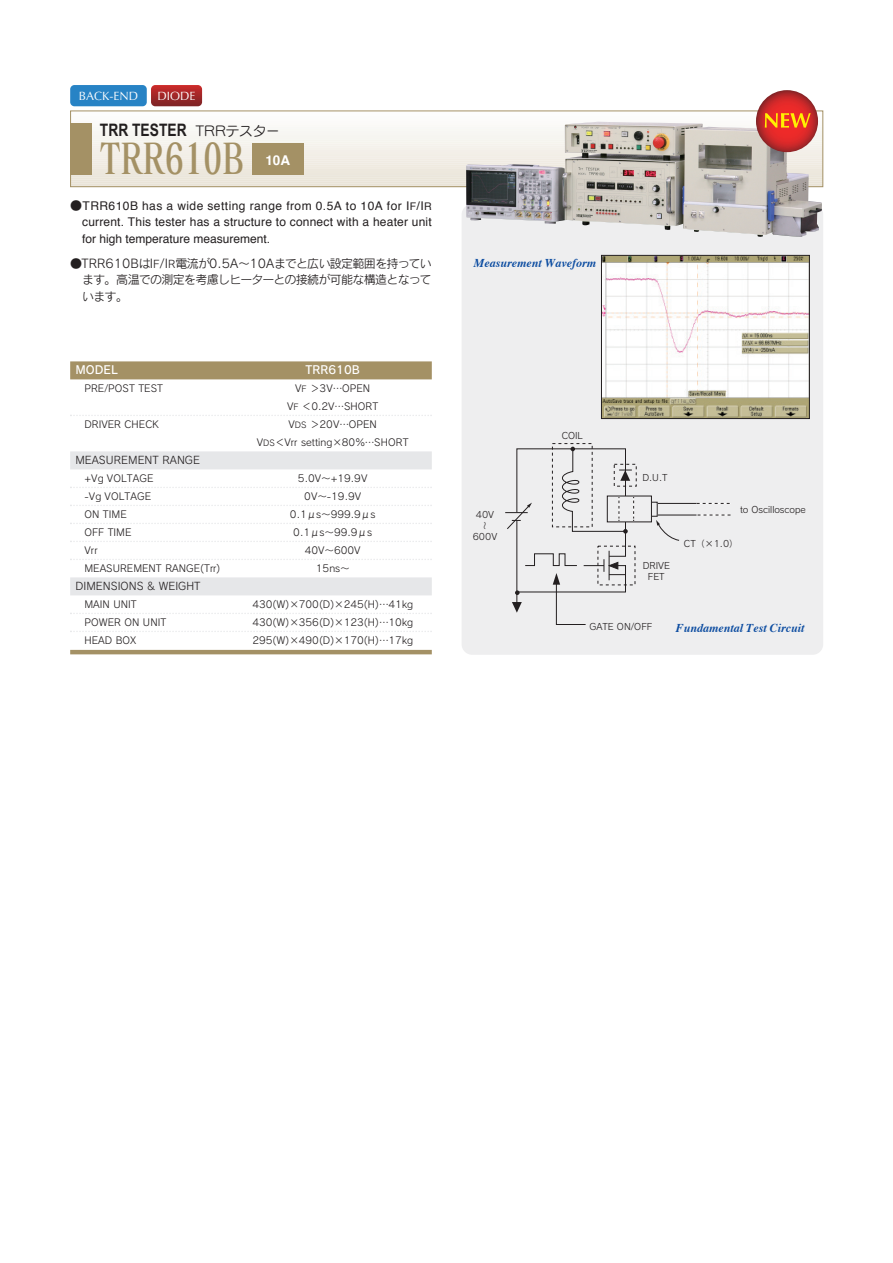
<style>
.page{position:relative;width:893px;height:1263px;background:#fff}
.page>*{position:absolute;margin:0;border:0;box-sizing:border-box;transform-origin:0 0}
.t1{font:42px "Matisse CID B";color:#a49165;scale:.7 1}
.t2{font:700 17.25px "Arial";color:#231f20;scale:.8 1}
.t3{font:700 13.5px "Helvetica";color:#fff}
.t4{font:12px/16.5px "Helvetica";color:#231f20;text-align:justify}
.t5{font:12px/16.5px "Rodin CID M";letter-spacing:-.075em;color:#231f20;text-align:justify}
.t6{font:italic 700 12px "Times";color:#0d4da1}
.t7{font:12px "Optima";color:#fff}
.t8{font:11.25px "Rodin CID DB";color:#fff}
.t9{font:10.5px "Rodin CID M";letter-spacing:.005em;color:#231f20}
.t10{font:9.75px/18px "Rodin CID M";letter-spacing:.005em;color:#231f20}
.t11{font:9px/10.8px "Rodin CID M 83 pv RKSJ H";color:#231f20;text-align:center}
.s1{font-family:"Seurat CID M";font-weight:400;font-size:13.5px}
.s2{font-family:"Rodin CID M"}
.s3{font-size:10.5px}
.s4{font-size:8.25px}
</style>
<div class="page">
<div style="left:461px;top:204px;width:362px;height:451px;background:#eeeeef;border-radius:11px"></div>
<svg style="left:656px;top:520px;width:23px;height:21px"></svg>
<svg style="left:697px;top:503px;width:33px;height:1px"></svg>
<div style="left:657px;top:503px;width:40px;height:12px;border:1px solid #231f20"></div>
<svg style="left:696px;top:515px;width:34px;height:1px"></svg>
<div style="left:648px;top:502px;width:9px;height:15px;border:1px solid #231f20"></div>
<div style="left:607px;top:496px;width:44px;height:26px;background:#eeeeef"></div>
<svg style="left:505px;top:443px;width:131px;height:182px"></svg>
<svg style="left:70px;top:415px;width:362px;height:1px"></svg>
<svg style="left:70px;top:487px;width:362px;height:1px"></svg>
<svg style="left:70px;top:505px;width:362px;height:1px"></svg>
<svg style="left:70px;top:523px;width:362px;height:1px"></svg>
<svg style="left:70px;top:541px;width:362px;height:1px"></svg>
<svg style="left:70px;top:559px;width:362px;height:1px"></svg>
<svg style="left:70px;top:613px;width:362px;height:1px"></svg>
<svg style="left:70px;top:631px;width:362px;height:1px"></svg>
<div style="left:70px;top:361px;width:362px;height:18px;background:#a49165"></div>
<div style="left:70px;top:451px;width:362px;height:18px;background:#e6e7e9"></div>
<div style="left:70px;top:577px;width:362px;height:18px;background:#e6e7e9"></div>
<hr style="left:70px;top:650px;width:362px;height:4px;background:#a49165">
<div style="left:71px;top:179px;width:751px;height:7px;background:#eae4d8"></div>
<div style="left:71px;top:173px;width:751px;height:7px;background:#ebe6db"></div>
<div style="left:71px;top:167px;width:751px;height:6px;background:#ede8de"></div>
<div style="left:71px;top:160px;width:751px;height:7px;background:#f0ebe2"></div>
<div style="left:71px;top:154px;width:751px;height:7px;background:#f2eee6"></div>
<div style="left:71px;top:148px;width:751px;height:6px;background:#f3efe9"></div>
<div style="left:71px;top:141px;width:751px;height:7px;background:#f5f2ec"></div>
<div style="left:71px;top:135px;width:751px;height:7px;background:#f6f5f0"></div>
<div style="left:71px;top:129px;width:751px;height:6px;background:#f7f6f3"></div>
<div style="left:71px;top:122px;width:751px;height:7px;background:#faf9f6"></div>
<div style="left:71px;top:116px;width:751px;height:7px;background:#fcfcfa"></div>
<div style="left:70px;top:111px;width:753px;height:76px;border:1px solid #a49165"></div>
<div style="left:70px;top:123px;width:21px;height:51px;background:#a49165"></div>
<div style="left:252px;top:143px;width:51px;height:32px;background:#a49165"></div>
<svg style="left:151px;top:85px;width:51px;height:21px"></svg>
<img style="left:466px;top:122px;width:356px;height:115px">
<svg style="left:756px;top:90px;width:62px;height:62px;background:#c62a2a"></svg>
<svg style="left:764px;top:113px;width:46px;height:15px"></svg>
<div style="left:70px;top:85px;width:77px;height:21px;background:#2783c5;border-radius:4px"></div>
<img style="left:603px;top:257px;width:204px;height:160px">
<div style="left:601px;top:255px;width:208px;height:164px;border:1px solid #231f20"></div>
<p class="t7" style="left:79px;top:91px;width:61px">BACK-END</p>
<p class="t7" style="left:157px;top:91px;width:40px">DIODE</p>
<h2 class="t2" style="left:100px;top:124px;width:226px">TRR TESTER <span class="s1">TRRテスター</span></h2>
<h1 class="t1" style="left:100px;top:142px;width:207px">TRR610B</h1>
<h3 class="t3" style="left:265px;top:154px;width:26px">10A</h3>
<p class="t4" style="left:82px;top:198px;width:351px;text-indent:-12px"><span class="s2">●</span>TRR610B has a wide setting range from 0.5A to 10A for I<span class="s3">F</span>/I<span class="s3">R </span>current. This tester has a structure to connect with a heater unit for high temperature measurement.</p>
<p class="t5" style="left:82px;top:257px;width:351px;text-indent:-12px">●TRR610BはI<span class="s3">F</span>/I<span class="s3">R</span>電流が0.5A～10Aまでと広い設定範囲を持っています。高温での測定を考慮しヒーターとの接続が可能な構造となっています。</p>
<p class="t8" style="left:75px;top:366px;width:44px">MODEL</p>
<p class="t10" style="left:84px;top:381px;width:80px">PRE/POST TEST</p>
<p class="t10" style="left:84px;top:417px;width:76px">DRIVER CHECK</p>
<p class="t9" style="left:75px;top:456px;width:126px">MEASUREMENT RANGE</p>
<p class="t10" style="left:84px;top:471px;width:137px">+Vg VOLTAGE<br>-Vg VOLTAGE<br>ON TIME<br>OFF TIME<br>Vrr<br>MEASUREMENT RANGE(Trr)</p>
<p class="t9" style="left:75px;top:582px;width:127px">DIMENSIONS &amp; WEIGHT</p>
<p class="t10" style="left:84px;top:597px;width:83px">MAIN UNIT<br>POWER ON UNIT<br>HEAD BOX</p>
<p class="t8" style="left:305px;top:366px;width:56px">TRR610B</p>
<p class="t10" style="left:257px;top:381px;width:153px;text-align:center">V<span class="s4">F</span> ＞3V…OPEN<br>V<span class="s4">F</span> ＜0.2V…SHORT<br>V<span class="s4">DS</span> ＞20V…OPEN<br>V<span class="s4">DS</span>＜Vrr setting×80％…SHORT</p>
<p class="t10" style="left:290px;top:471px;width:87px;text-align:center">5.0V～+19.9V<br>0V～-19.9V<br>0.1μs～999.9μs<br>0.1μs～99.9μs<br>40V～600V<br>15ns～</p>
<p class="t10" style="left:252px;top:597px;width:162px;text-align:justify">430(W)×700(D)×245(H)…41kg 430(W)×356(D)×123(H)…10kg 295(W)×490(D)×170(H)…17kg</p>
<p class="t6" style="left:473px;top:258px;width:124px">Measurement Waveform</p>
<p class="t11" style="left:476px;top:510px;width:20px">40V</p>
<p class="t11" style="left:472px;top:532px;width:26px">600V</p>
<p class="t11" style="left:489px;top:521px;width:10px;rotate:90deg">～</p>
<p class="t11" style="left:561px;top:432px;width:23px">COIL</p>
<p class="t11" style="left:642px;top:473px;width:27px">D.U.T</p>
<p class="t11" style="left:642px;top:561px;width:29px">DRIVE<br>FET</p>
<p class="t11" style="left:740px;top:505px;width:67px">to Oscilloscope</p>
<p class="t11" style="left:684px;top:540px;width:56px">CT（×1.0）</p>
<p class="t11" style="left:589px;top:623px;width:64px">GATE ON/OFF</p>
<p class="t6" style="left:675px;top:623px;width:130px">Fundamental Test Circuit</p>
</div>
